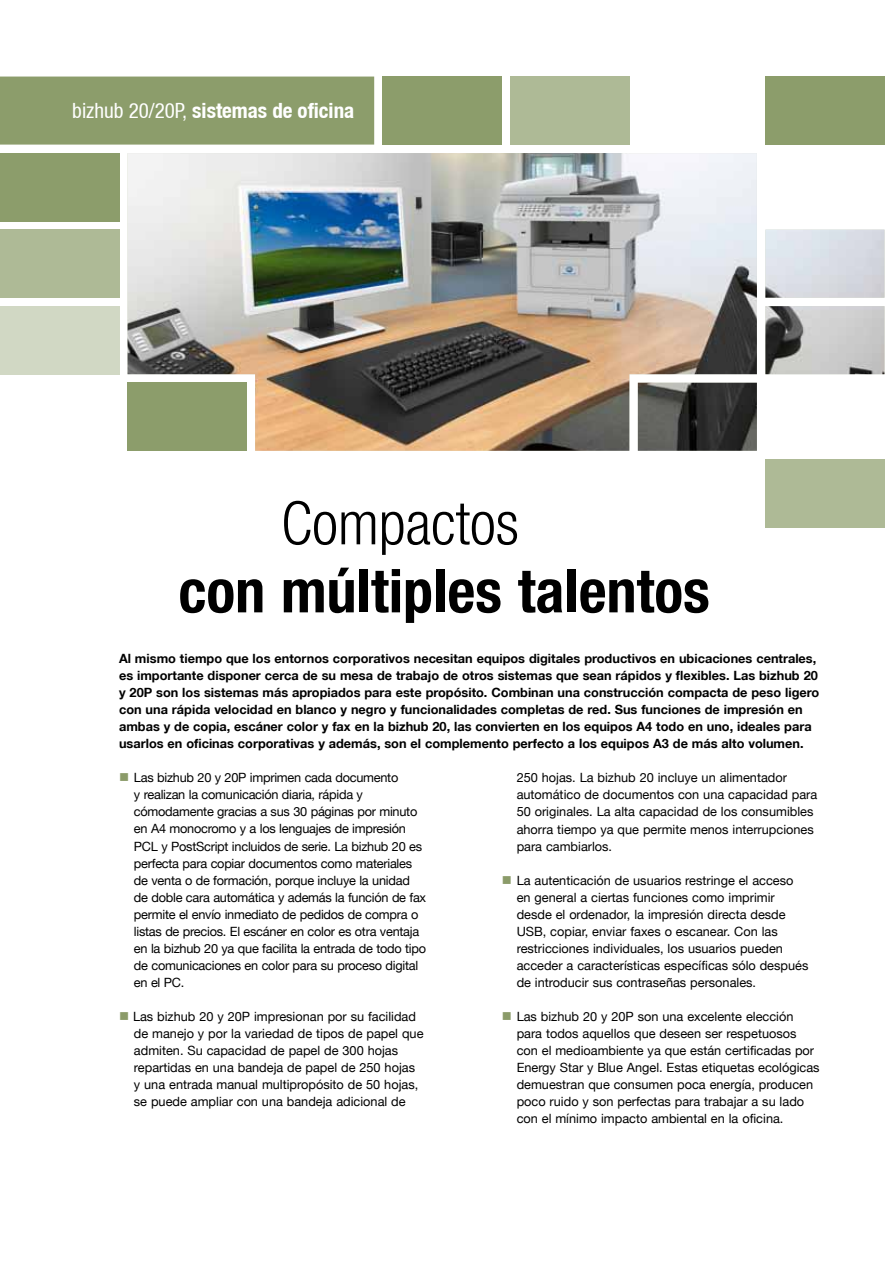
<style>
.page{position:relative;width:893px;height:1263px;background:#fff}
.page>*{position:absolute;margin:0;border:0;box-sizing:border-box;transform-origin:0 0}
.t1{font:700 condensed 60px "Helvetica KM";color:#000}
.t2{font:300 condensed 60px "Helvetica KM";color:#000}
.t3{font:700 condensed 21px "Helvetica KM";color:#fff}
.t4{font:12.75px/17px "Helvetica KM";color:#000}
.t5{font:700 12.75px/17px "Helvetica KM";color:#000}
.t6{font:12.75px/17px "Helvetica KM";letter-spacing:-.02em;color:#000}
.s1{font-weight:400}
.s2{color:#8b9b69}
</style>
<div class="page">
<div style="left:0;top:77px;width:374px;height:68px;background:#8c9d6b"></div>
<div style="left:383px;top:77px;width:119px;height:68px;background:#8c9d6b"></div>
<div style="left:510px;top:77px;width:119px;height:68px;background:#aeba96"></div>
<div style="left:765px;top:77px;width:119px;height:68px;background:#8c9d6b"></div>
<div style="left:0;top:153px;width:119px;height:68px;background:#8c9d6b"></div>
<div style="left:0;top:230px;width:119px;height:68px;background:#aeba96"></div>
<div style="left:0;top:306px;width:119px;height:68px;background:#d1d8c4"></div>
<img style="left:128px;top:153px;width:756px;height:298px">
<div style="left:765px;top:459px;width:119px;height:68px;background:#aeba96"></div>
<h2 class="t3" style="left:72px;top:97px;width:283px"><span class="s1">bizhub 20/20P,</span> sistemas de oficina</h2>
<h1 class="t2" style="left:281px;top:489px;width:239px">Compactos</h1>
<h1 class="t1" style="left:179px;top:555px;width:533px">con múltiples talentos</h1>
<p class="t5" style="left:119px;top:650px;width:702px">Al mismo tiempo que los entornos corporativos necesitan equipos digitales productivos en ubicaciones centrales, es importante disponer cerca de su mesa de trabajo de otros sistemas que sean rápidos y flexibles. Las bizhub 20 y 20P son los sistemas más apropiados para este propósito. Combinan una construcción compacta de peso ligero con una rápida velocidad en blanco y negro y funcionalidades completas de red. Sus funciones de impresión en ambas y de copia, escáner color y fax en la bizhub 20, las convierten en los equipos A4 todo en uno, ideales para usarlos en oficinas corporativas y además, son el complemento perfecto a los equipos A3 de más alto volumen.</p>
<p class="t6" style="left:134px;top:769px;width:294px;text-indent:-15px"><span class="s2">■</span> Las bizhub 20 y 20P imprimen cada documento<br>y realizan la comunicación diaria, rápida y cómodamente gracias a sus 30 páginas por minuto en A4 monocromo y a los lenguajes de impresión PCL y PostScript incluidos de serie. La bizhub 20 es perfecta para copiar documentos como materiales de venta o de formación, porque incluye la unidad de doble cara automática y además la función de fax permite el envío inmediato de pedidos de compra o listas de precios. El escáner en color es otra ventaja en la bizhub 20 ya que facilita la entrada de todo tipo de comunicaciones en color para su proceso digital en el PC.</p>
<p class="t4" style="left:134px;top:1008px;width:291px;text-indent:-15px"><span class="s2">■</span> Las bizhub 20 y 20P impresionan por su facilidad de manejo y por la variedad de tipos de papel que admiten. Su capacidad de papel de 300 hojas repartidas en una bandeja de papel de 250 hojas y una entrada manual multipropósito de 50 hojas, se puede ampliar con una bandeja adicional de</p>
<p class="t4" style="left:517px;top:769px;width:302px">250 hojas. La bizhub 20 incluye un alimentador automático de documentos con una capacidad para 50 originales. La alta capacidad de los consumibles ahorra tiempo ya que permite menos interrupciones para cambiarlos.</p>
<p class="t4" style="left:517px;top:872px;width:293px;text-indent:-15px"><span class="s2">■</span> La autenticación de usuarios restringe el acceso en general a ciertas funciones como imprimir desde el ordenador, la impresión directa desde USB, copiar, enviar faxes o escanear. Con las restricciones individuales, los usuarios pueden acceder a características específicas sólo después de introducir sus contraseñas personales.</p>
<p class="t4" style="left:517px;top:1008px;width:304px;text-indent:-15px"><span class="s2">■</span> Las bizhub 20 y 20P son una excelente elección para todos aquellos que deseen ser respetuosos con el medioambiente ya que están certificadas por Energy Star y Blue Angel. Estas etiquetas ecológicas demuestran que consumen poca energía, producen poco ruido y son perfectas para trabajar a su lado con el mínimo impacto ambiental en la oficina.</p>
</div>
